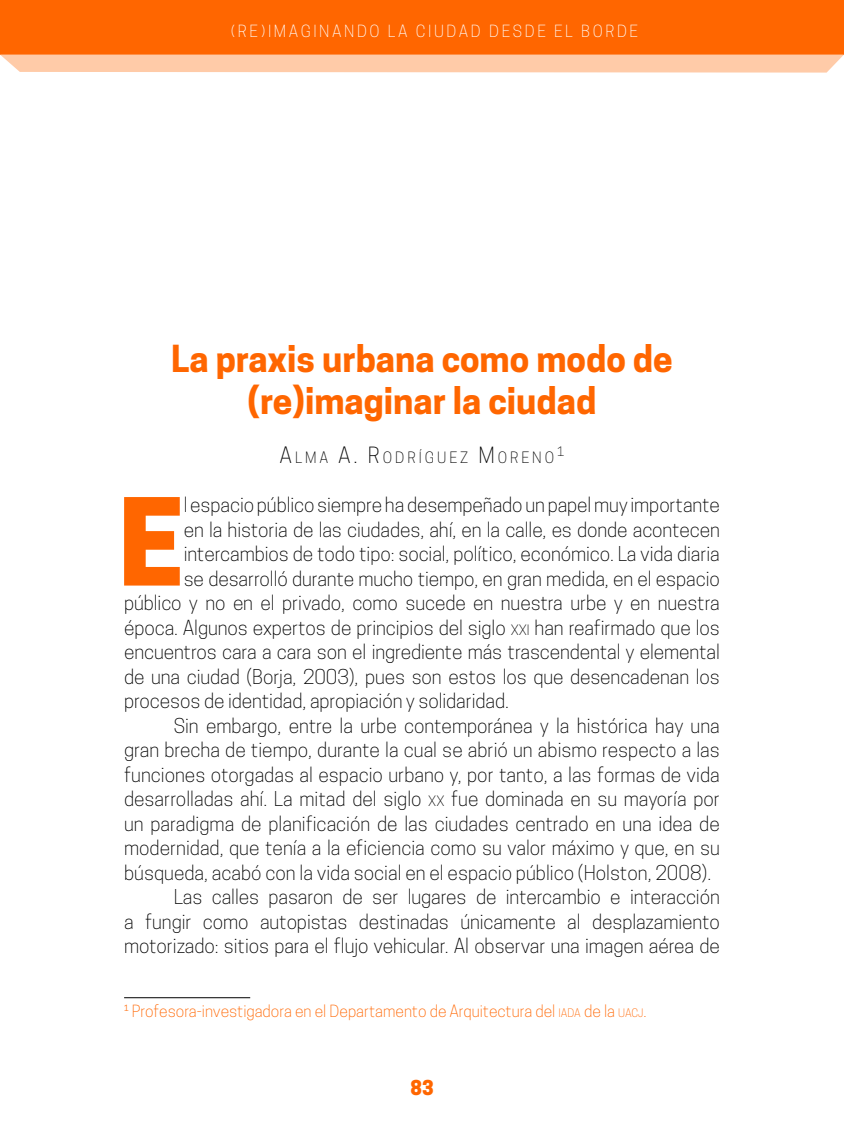
<style>
.page{position:relative;width:844px;height:1141px;background:#fff}
.page>*{position:absolute;margin:0;border:0;box-sizing:border-box;transform-origin:0 0}
.t1{font:800 113.4px "Cooper Hewitt";color:#f60}
.t2{font:700 35px/42px "Cooper Hewitt";color:#f60;text-align:center}
.t3{font:300 19.25px "Cooper Hewitt";letter-spacing:-.005em;color:#000}
.t4{font:800 19.25px "Cooper Hewitt";color:#f60}
.t5{font:300 15.75px "Cooper Hewitt";color:#f60}
.t6{font:300 15.75px "Cooper Hewitt";letter-spacing:.165em;color:#fff}
.t7{font:300 14.7px "Cooper Hewitt";letter-spacing:.2em;color:#000}
.t8{font:300 12.25px "Cooper Hewitt";color:#000}
.s1{font-size:21px}
.s2{font-size:13.47px}
.s3{font-size:11.03px}
</style>
<div class="page">
<div style="left:0;top:0;width:843px;height:55px;background:#f60"></div>
<svg style="left:0;top:55px;width:843px;height:18px;background:#ffcead"></svg>
<hr style="left:124px;top:997px;width:126px;height:1px;background:#000">
<p class="t6" style="left:230px;top:22px;width:409px">(RE)IMAGINANDO LA CIUDAD DESDE EL BORDE</p>
<h2 class="t2" style="left:171px;top:338px;width:503px">La praxis urbana como modo de (re)imaginar la ciudad</h2>
<p class="t7" style="left:279px;top:449px;width:276px"><span class="s1">A</span>LM A <span class="s1">A. R</span> ODRÍGUEZ <span class="s1">M</span>ORENO</p>
<p class="t8" style="left:557px;top:444px;width:9px">1</p>
<h1 class="t1" style="left:118px;top:476px;width:67px">E</h1>
<p class="t3" style="left:184px;top:494px;width:537px">l espacio público siempre ha desempeñado un papel muy importante</p>
<p class="t3" style="left:184px;top:518px;width:537px">en la historia de las ciudades, ahí, en la calle, es donde acontecen</p>
<p class="t3" style="left:184px;top:543px;width:537px">intercambios de todo tipo: social, político, económico. La vida diaria</p>
<p class="t3" style="left:184px;top:567px;width:537px">se desarrolló durante mucho tiempo, en gran medida, en el espacio</p>
<p class="t3" style="left:124px;top:592px;width:597px">público y no en el privado, como sucede en nuestra urbe y en nuestra</p>
<p class="t3" style="left:124px;top:616px;width:597px">época. Algunos expertos de principios del siglo <span class="s2">XXI</span> han reafirmado que los</p>
<p class="t3" style="left:124px;top:641px;width:597px">encuentros cara a cara son el ingrediente más trascendental y elemental</p>
<p class="t3" style="left:124px;top:665px;width:597px">de una ciudad (Borja, 2003), pues son estos los que desencadenan los</p>
<p class="t3" style="left:124px;top:690px;width:386px">procesos de identidad, apropiación y solidaridad.</p>
<p class="t3" style="left:174px;top:714px;width:547px">Sin embargo, entre la urbe contemporánea y la histórica hay una</p>
<p class="t3" style="left:124px;top:739px;width:597px">gran brecha de tiempo, durante la cual se abrió un abismo respecto a las</p>
<p class="t3" style="left:124px;top:763px;width:597px">funciones otorgadas al espacio urbano y, por tanto, a las formas de vida</p>
<p class="t3" style="left:124px;top:788px;width:597px">desarrolladas ahí. La mitad del siglo <span class="s2">XX</span> fue dominada en su mayoría por</p>
<p class="t3" style="left:124px;top:812px;width:597px">un paradigma de planificación de las ciudades centrado en una idea de</p>
<p class="t3" style="left:124px;top:837px;width:597px">modernidad, que tenía a la eficiencia como su valor máximo y que, en su</p>
<p class="t3" style="left:124px;top:861px;width:588px">búsqueda, acabó con la vida social en el espacio público (Holston, 2008).</p>
<p class="t3" style="left:174px;top:886px;width:547px">Las calles pasaron de ser lugares de intercambio e interacción</p>
<p class="t3" style="left:124px;top:910px;width:597px">a fungir como autopistas destinadas únicamente al desplazamiento</p>
<p class="t3" style="left:124px;top:935px;width:597px">motorizado: sitios para el flujo vehicular. Al observar una imagen aérea de</p>
<p class="t5" style="left:124px;top:1002px;width:524px">¹ Profesora-investigadora en el Departamento de Arquitectura del <span class="s3">IADA</span> de la <span class="s3">UACJ</span>.</p>
<p class="t4" style="left:410px;top:1076px;width:25px">83</p>
</div>
